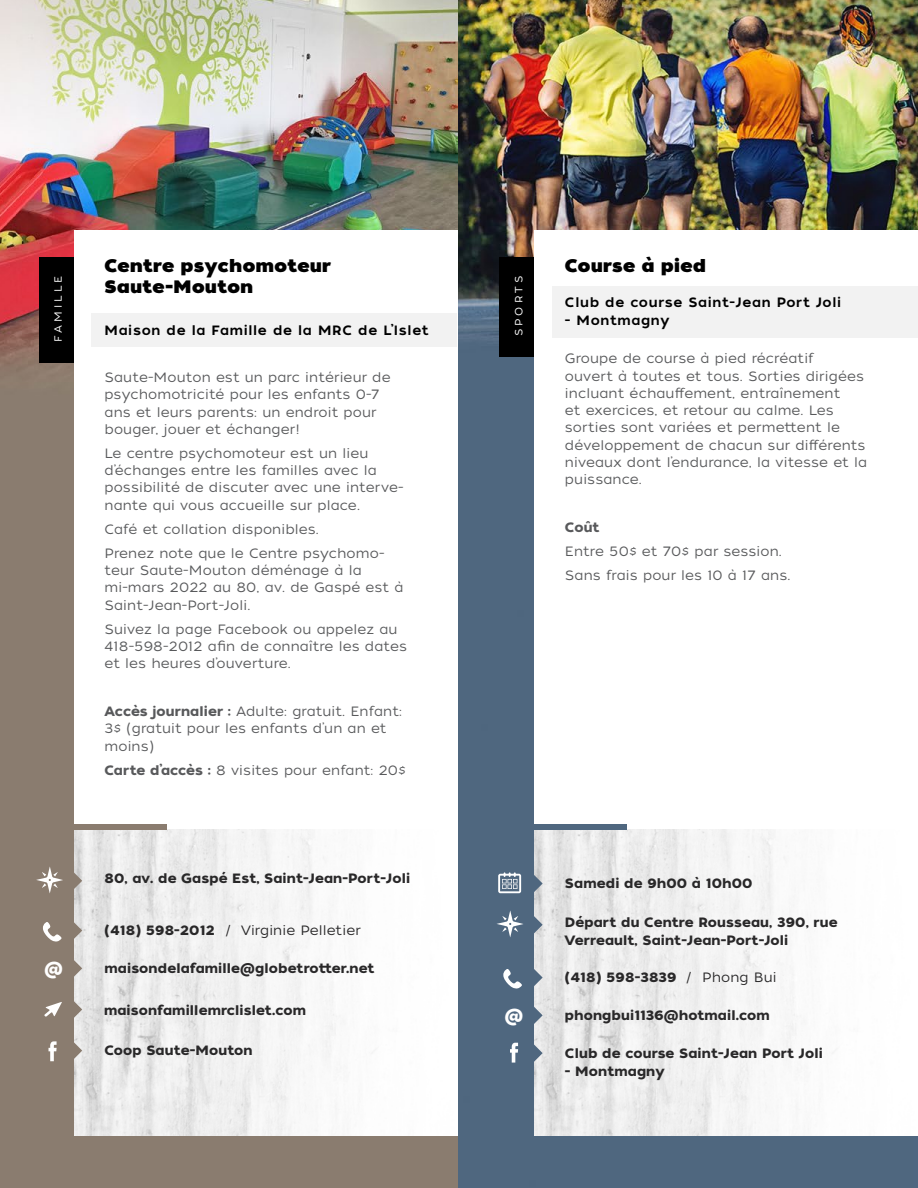
<style>
.page{position:relative;width:918px;height:1188px;background:#fff}
.page>*{position:absolute;margin:0;border:0;box-sizing:border-box;transform-origin:0 0}
.t1{font:18px/21px "Tide Sans 800 Kahuna";letter-spacing:.03em;color:#000}
.t2{font:16.5px "Tide Sans 700 Mondo";color:#fff}
.t3{font:13.5px/17.2px "Tide Sans 300 Lil Kahuna";letter-spacing:.01em;color:#58595b}
.t4{font:13.5px/18px "Tide Sans 600 Bunny";letter-spacing:.01em;color:#292829}
.t5{font:13.5px "Tide Sans 500 Dudette";letter-spacing:.05em;color:#000}
.t6{font:13.5px "Tide Sans 300 Lil Kahuna";letter-spacing:.01em;color:#292829}
.t7{font:13.5px "Tide Sans 600 Bunny";color:#58595b}
.t8{font:10.5px "Tide Sans 300 Lil Kahuna";letter-spacing:.3em;color:#fff}
.s1{font-family:"Tide Sans 600 Bunny"}
.s2{font-family:"Tide Sans 300 Lil Kahuna"}
</style>
<div class="page">
<img style="left:0;top:0;width:918px;height:1188px">
<div style="left:500px;top:257px;width:44px;height:99px;background:#000"></div>
<div style="left:534px;top:230px;width:384px;height:905px;background:#fff"></div>
<img style="left:535px;top:829px;width:299px;height:306px">
<div style="left:553px;top:286px;width:365px;height:52px;background:#f2f2f2"></div>
<div style="left:533px;top:824px;width:94px;height:5px;background:#4f677f"></div>
<svg style="left:532px;top:915px;width:11px;height:19px"></svg>
<svg style="left:532px;top:873px;width:11px;height:20px"></svg>
<svg style="left:532px;top:967px;width:11px;height:20px"></svg>
<svg style="left:532px;top:1005px;width:11px;height:20px"></svg>
<svg style="left:532px;top:1043px;width:11px;height:20px"></svg>
<svg style="left:498px;top:872px;width:23px;height:21px"></svg>
<svg style="left:497px;top:911px;width:26px;height:26px"></svg>
<svg style="left:503px;top:969px;width:19px;height:20px"></svg>
<svg style="left:510px;top:1043px;width:8px;height:20px"></svg>
<div style="left:39px;top:257px;width:45px;height:106px;background:#000"></div>
<div style="left:74px;top:230px;width:383px;height:905px;background:#fff"></div>
<img style="left:74px;top:829px;width:302px;height:306px">
<div style="left:91px;top:313px;width:366px;height:33px;background:#f2f2f2"></div>
<div style="left:73px;top:824px;width:94px;height:5px;background:#8a7c6f"></div>
<svg style="left:72px;top:871px;width:10px;height:20px"></svg>
<svg style="left:72px;top:920px;width:10px;height:20px"></svg>
<svg style="left:72px;top:958px;width:10px;height:20px"></svg>
<svg style="left:72px;top:1040px;width:10px;height:20px"></svg>
<svg style="left:36px;top:867px;width:27px;height:26px"></svg>
<svg style="left:43px;top:922px;width:19px;height:20px"></svg>
<svg style="left:49px;top:1041px;width:8px;height:20px"></svg>
<svg style="left:72px;top:999px;width:10px;height:20px"></svg>
<svg style="left:44px;top:1002px;width:18px;height:15px"></svg>
<p class="t8" style="left:52px;top:342px;width:68px;rotate:-90deg">FAMILLE</p>
<p class="t2" style="left:44px;top:957px;width:20px">@</p>
<h1 class="t1" style="left:105px;top:256px;width:228px">Centre psychomoteur<br>Saute-Mouton</h1>
<p class="t5" style="left:105px;top:321px;width:326px">Maison de la Famille de la MRC de L’Islet</p>
<p class="t3" style="left:105px;top:369px;width:288px">Saute-Mouton est un parc intérieur de psychomotricité pour les enfants 0-7 ans et leurs parents: un endroit pour bouger, jouer et échanger!</p>
<p class="t3" style="left:105px;top:445px;width:301px">Le centre psychomoteur est un lieu d’échanges entre les familles avec la possibilité de discuter avec une interve&shy;nante qui vous accueille sur place.</p>
<p class="t3" style="left:105px;top:517px;width:281px;line-height:24px">Café et collation disponibles.<br>Prenez note que le Centre psychomo-</p>
<p class="t3" style="left:105px;top:562px;width:300px">teur Saute-Mouton déménage à la mi-mars 2022 au 80, av. de Gaspé est à<br>Saint-Jean-Port-Joli.</p>
<p class="t3" style="left:105px;top:620px;width:304px">Suivez la page Facebook ou appelez au<br>418-598-2012 afin de connaître les dates et les heures d’ouverture.</p>
<p class="t3" style="left:105px;top:703px;width:299px"><span class="s1">Accès journalier :</span> Adulte: gratuit. Enfant:<br>3$ (gratuit pour les enfants d’un an et moins)</p>
<p class="t3" style="left:105px;top:761px;width:303px"><span class="s1">Carte d’accès :</span> 8 visites pour enfant: 20$</p>
<p class="t4" style="left:105px;top:870px;width:307px">80, av. de Gaspé Est, Saint-Jean-Port-Joli</p>
<p class="t6" style="left:105px;top:922px;width:258px"><span class="s1">(418) 598-2012</span> / Virginie Pelletier</p>
<p class="t4" style="left:105px;top:960px;width:271px">maisondelafamille@globetrotter.net</p>
<p class="t4" style="left:104px;top:1001px;width:203px">maisonfamillemrclislet.com</p>
<p class="t4" style="left:105px;top:1042px;width:150px">Coop Saute-Mouton</p>
<p class="t8" style="left:512px;top:336px;width:62px;rotate:-90deg">SPORTS</p>
<h1 class="t1" style="left:565px;top:256px;width:143px">Course à pied</h1>
<p class="t5" style="left:565px;top:294px;width:278px">Club de course Saint-Jean Port Joli</p>
<p class="t5" style="left:565px;top:311px;width:106px">- Montmagny</p>
<p class="t3" style="left:565px;top:350px;width:304px">Groupe de course à pied récréatif<br>ouvert à toutes et tous. Sorties dirigées incluant échauffement, entraînement<br>et exercices, et retour au calme. Les sorties sont variées et permettent le développement de chacun sur différents niveaux dont l’endurance, la vitesse et la puissance.</p>
<p class="t7" style="left:565px;top:519px;width:36px">Coût</p>
<p class="t3" style="left:565px;top:540px;width:227px;line-height:24px">Entre 50$ et 70$ par session.<br>Sans frais pour les 10 à 17 ans.</p>
<p class="t2" style="left:505px;top:1004px;width:20px">@</p>
<p class="t4" style="left:565px;top:875px;width:189px">Samedi de 9h00 à 10h00</p>
<p class="t4" style="left:565px;top:914px;width:274px">Départ du Centre Rousseau, 390, rue<br>Verreault, Saint-Jean-Port-Joli</p>
<p class="t4" style="left:565px;top:969px;width:213px">(418) 598-3839 <span class="s2">/ Phong Bui</span></p>
<p class="t4" style="left:565px;top:1007px;width:206px">phongbui1136@hotmail.com</p>
<p class="t4" style="left:565px;top:1044px;width:259px">Club de course Saint-Jean Port Joli</p>
<p class="t4" style="left:565px;top:1062px;width:101px">- Montmagny</p>
</div>
